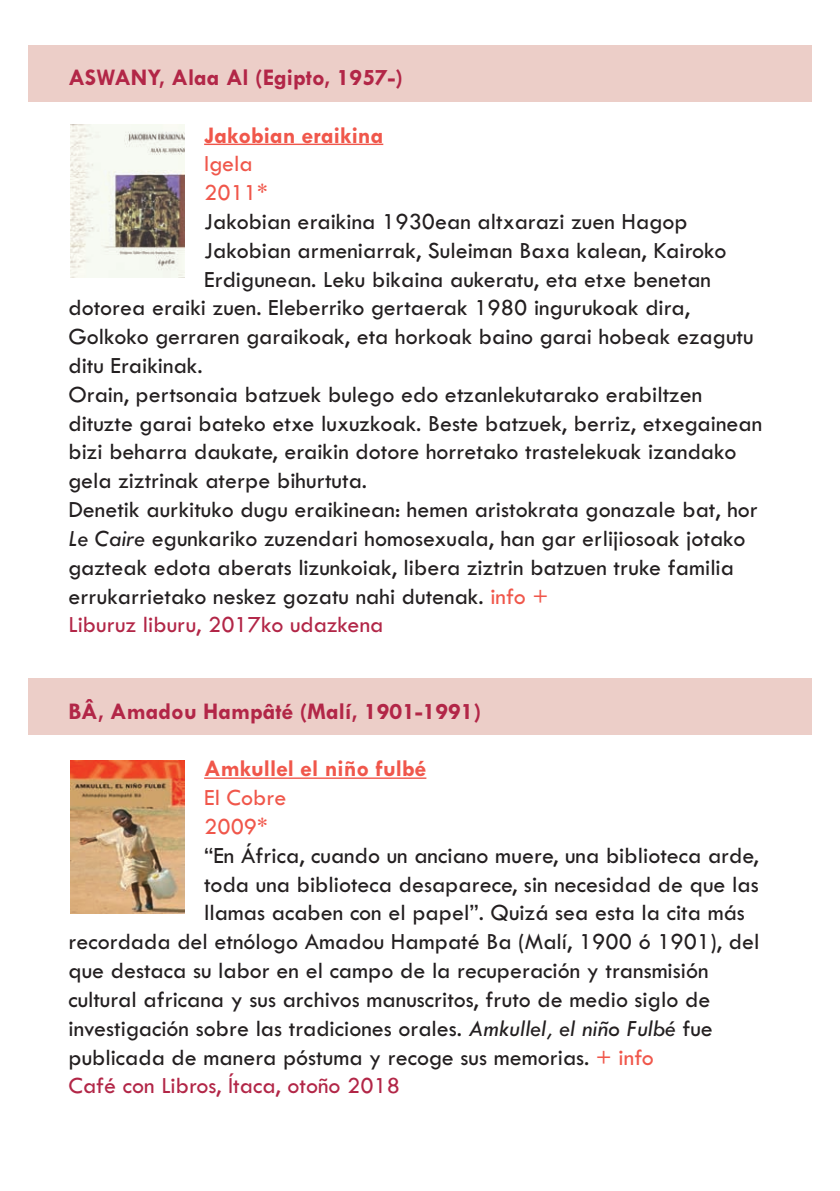
<style>
.page{position:relative;width:840px;height:1191px;background:#fff}
.page>*{position:absolute;margin:0;border:0;box-sizing:border-box;transform-origin:0 0}
.t1{font:24px "Tw Cen";color:#231f20}
.t2{font:700 24px "Tw Cen";color:#b22647}
.t3{font:24px "Tw Cen";color:#b22647}
.t4{font:700 24px "Tw Cen";color:#f0574b}
.t5{font:24px/28.8px "Tw Cen";color:#f0574b}
.s1{font-style:italic}
.s2{color:#f0574b}
</style>
<div class="page">
<div style="left:28px;top:678px;width:783px;height:56px;background:#eccec8"></div>
<div style="left:28px;top:45px;width:783px;height:57px;background:#eccec8"></div>
<hr style="left:204px;top:144px;width:179px;height:1px;background:#f0574b">
<hr style="left:204px;top:777px;width:222px;height:2px;background:#f0574b">
<img style="left:71px;top:124px;width:113px;height:153px">
<img style="left:71px;top:760px;width:113px;height:153px">
<p class="t2" style="left:68px;top:63px;width:336px">ASWANY, Alaa Al (Egipto, 1957-)</p>
<p class="t4" style="left:204px;top:120px;width:181px">Jakobian eraikina</p>
<p class="t5" style="left:204px;top:149px;width:65px">Igela<br>2011*</p>
<p class="t1" style="left:204px;top:207px;width:485px">Jakobian eraikina 1930ean altxarazi zuen Hagop</p>
<p class="t1" style="left:204px;top:235px;width:523px">Jakobian armeniarrak, Suleiman Baxa kalean, Kairoko</p>
<p class="t1" style="left:204px;top:264px;width:508px">Erdigunean. Leku bikaina aukeratu, eta etxe benetan</p>
<p class="t1" style="left:68px;top:293px;width:623px">dotorea eraiki zuen. Eleberriko gertaerak 1980 ingurukoak dira,</p>
<p class="t1" style="left:68px;top:322px;width:686px">Golkoko gerraren garaikoak, eta horkoak baino garai hobeak ezagutu</p>
<p class="t1" style="left:68px;top:351px;width:136px">ditu Eraikinak.</p>
<p class="t1" style="left:68px;top:379px;width:635px">Orain, pertsonaia batzuek bulego edo etzanlekutarako erabiltzen</p>
<p class="t1" style="left:68px;top:408px;width:695px">dituzte garai bateko etxe luxuzkoak. Beste batzuek, berriz, etxegainean</p>
<p class="t1" style="left:68px;top:437px;width:669px">bizi beharra daukate, eraikin dotore horretako trastelekuak izandako</p>
<p class="t1" style="left:68px;top:466px;width:300px">gela ziztrinak aterpe bihurtuta.</p>
<p class="t1" style="left:68px;top:495px;width:690px">Denetik aurkituko dugu eraikinean: hemen aristokrata gonazale bat, hor</p>
<p class="t1" style="left:68px;top:523px;width:678px"><span class="s1">Le Caire</span> egunkariko zuzendari homosexuala, han gar erlijiosoak jotako</p>
<p class="t1" style="left:68px;top:552px;width:666px">gazteak edota aberats lizunkoiak, libera ziztrin batzuen truke familia</p>
<p class="t1" style="left:68px;top:581px;width:481px">errukarrietako neskez gozatu nahi dutenak. <span class="s2">info +</span></p>
<p class="t3" style="left:68px;top:610px;width:316px">Liburuz liburu, 2017ko udazkena</p>
<p class="t2" style="left:68px;top:696px;width:414px">BÂ, Amadou Hampâté (Malí, 1901-1991)</p>
<p class="t4" style="left:204px;top:754px;width:224px">Amkullel el niño fulbé</p>
<p class="t5" style="left:204px;top:782px;width:84px">El Cobre<br>2009*</p>
<p class="t1" style="left:204px;top:840px;width:556px">“En África, cuando un anciano muere, una biblioteca arde,</p>
<p class="t1" style="left:204px;top:869px;width:555px">toda una biblioteca desaparece, sin necesidad de que las</p>
<p class="t1" style="left:204px;top:898px;width:542px">llamas acaben con el papel”. Quizá sea esta la cita más</p>
<p class="t1" style="left:68px;top:927px;width:692px">recordada del etnólogo Amadou Hampaté Ba (Malí, 1900 ó 1901), del</p>
<p class="t1" style="left:68px;top:955px;width:641px">que destaca su labor en el campo de la recuperación y transmisión</p>
<p class="t1" style="left:68px;top:984px;width:643px">cultural africana y sus archivos manuscritos, fruto de medio siglo de</p>
<p class="t1" style="left:68px;top:1013px;width:645px">investigación sobre las tradiciones orales. <span class="s1">Amkullel, el niño Fulbé</span> fue</p>
<p class="t1" style="left:68px;top:1042px;width:586px">publicada de manera póstuma y recoge sus memorias. <span class="s2">+ info</span></p>
<p class="t3" style="left:68px;top:1071px;width:333px">Café con Libros, Ítaca, otoño 2018</p>
</div>
